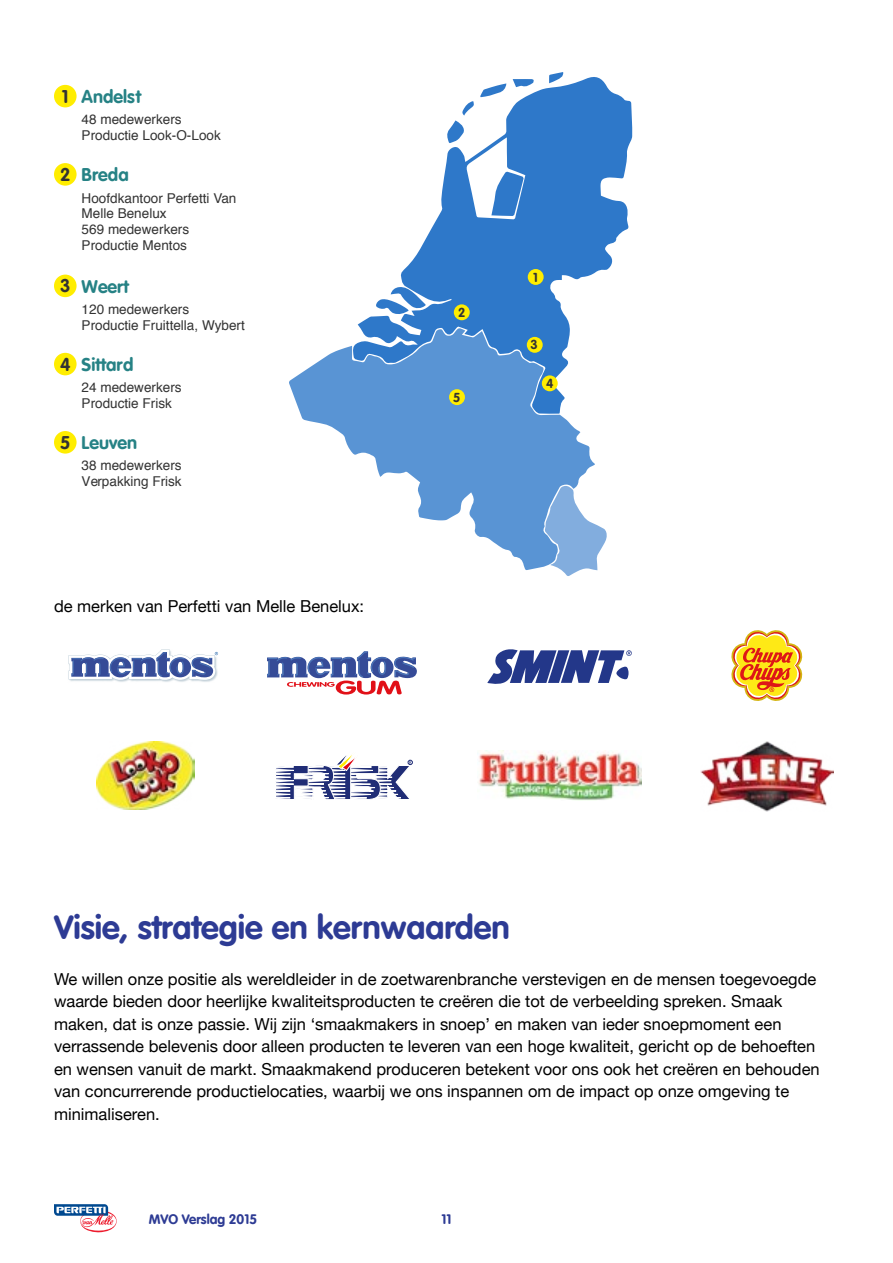
<style>
.page{position:relative;width:893px;height:1263px;background:#fff}
.page>*{position:absolute;margin:0;border:0;box-sizing:border-box;transform-origin:0 0}
.t1{font:700 33px "Vag";color:#2d3b94}
.t2{font:700 18px "Vag";color:#268285}
.t3{font:700 18px "Vag";color:#333}
.t4{font:16.5px/22.5px "Helvetica Neue";color:#000}
.t5{font:13.5px/15.8px "Helvetica";color:#333}
.t6{font:700 13.5px "Vag";color:#2d3b94}
.t7{font:13.5px "Vag";color:#2d3b94}
.t8{font:700 12.75px "Vag";color:#333}
</style>
<div class="page">
<svg style="left:54px;top:1204px;width:63px;height:28px"></svg>
<div style="left:54px;top:85px;width:23px;height:22px;background:#ffed00;border-radius:50%"></div>
<svg style="left:561px;top:524px;width:46px;height:52px"></svg>
<svg style="left:289px;top:346px;width:306px;height:224px"></svg>
<svg style="left:353px;top:77px;width:279px;height:337px"></svg>
<svg style="left:376px;top:286px;width:50px;height:29px"></svg>
<svg style="left:480px;top:83px;width:26px;height:14px"></svg>
<svg style="left:513px;top:79px;width:21px;height:8px"></svg>
<svg style="left:549px;top:72px;width:15px;height:11px"></svg>
<svg style="left:446px;top:101px;width:28px;height:42px"></svg>
<svg style="left:491px;top:172px;width:33px;height:44px"></svg>
<div style="left:528px;top:269px;width:16px;height:16px;background:#ffed00;border-radius:50%"></div>
<div style="left:454px;top:304px;width:16px;height:16px;background:#ffed00;border-radius:50%"></div>
<div style="left:542px;top:375px;width:16px;height:16px;background:#ffed00;border-radius:50%"></div>
<div style="left:449px;top:389px;width:16px;height:16px;background:#ffed00;border-radius:50%"></div>
<div style="left:527px;top:337px;width:16px;height:16px;background:#ffed00;border-radius:50%"></div>
<div style="left:54px;top:163px;width:23px;height:23px;background:#ffed00;border-radius:50%"></div>
<div style="left:54px;top:275px;width:23px;height:22px;background:#ffed00;border-radius:50%"></div>
<div style="left:54px;top:353px;width:23px;height:22px;background:#ffed00;border-radius:50%"></div>
<div style="left:54px;top:431px;width:23px;height:23px;background:#ffed00;border-radius:50%"></div>
<svg style="left:267px;top:651px;width:150px;height:44px"></svg>
<img style="left:70px;top:680px;width:143px;height:2px">
<svg style="left:68px;top:649px;width:150px;height:31px"></svg>
<svg style="left:731px;top:630px;width:72px;height:71px"></svg>
<svg style="left:487px;top:649px;width:145px;height:35px"></svg>
<img style="left:96px;top:741px;width:98px;height:68px">
<img style="left:478px;top:750px;width:163px;height:51px">
<svg style="left:276px;top:754px;width:137px;height:46px"></svg>
<img style="left:700px;top:741px;width:133px;height:70px">
<p class="t3" style="left:62px;top:86px;width:8px">1</p>
<p class="t3" style="left:60px;top:164px;width:12px">2</p>
<p class="t2" style="left:82px;top:86px;width:61px">Andelst</p>
<p class="t5" style="left:82px;top:112px;width:141px">48 medewerkers<br>Productie Look-O-Look</p>
<p class="t2" style="left:82px;top:164px;width:49px">Breda</p>
<p class="t5" style="left:82px;top:190px;width:156px">Hoofdkantoor Perfetti Van<br>Melle Benelux<br>569 medewerkers<br>Productie Mentos</p>
<p class="t3" style="left:60px;top:275px;width:12px">3</p>
<p class="t2" style="left:82px;top:276px;width:49px">Weert</p>
<p class="t5" style="left:82px;top:302px;width:165px">120 medewerkers<br>Productie Fruittella, Wybert</p>
<p class="t3" style="left:60px;top:354px;width:12px">4</p>
<p class="t2" style="left:82px;top:354px;width:53px">Sittard</p>
<p class="t5" style="left:82px;top:380px;width:101px">24 medewerkers<br>Productie Frisk</p>
<p class="t3" style="left:60px;top:432px;width:12px">5</p>
<p class="t2" style="left:82px;top:432px;width:57px">Leuven</p>
<p class="t5" style="left:82px;top:458px;width:102px">38 medewerkers<br>Verpakking Frisk</p>
<p class="t4" style="left:54px;top:596px;width:312px">de merken van Perfetti van Melle Benelux:</p>
<p class="t8" style="left:458px;top:305px;width:9px">2</p>
<p class="t8" style="left:453px;top:390px;width:9px">5</p>
<p class="t8" style="left:533px;top:270px;width:6px">1</p>
<p class="t8" style="left:530px;top:337px;width:9px">3</p>
<p class="t8" style="left:546px;top:376px;width:9px">4</p>
<h1 class="t1" style="left:54px;top:908px;width:457px">Visie, strategie en kernwaarden</h1>
<p class="t4" style="left:54px;top:968px;width:767px">We willen onze positie als wereldleider in de zoetwarenbranche verstevigen en de mensen toegevoegde waarde bieden door heerlijke kwaliteitsproducten te creëren die tot de verbeelding spreken. Smaak maken, dat is onze passie. Wij zijn ‘smaakmakers in snoep’ en maken van ieder snoepmoment een verrassende belevenis door alleen producten te leveren van een hoge kwaliteit, gericht op de behoeften en wensen vanuit de markt. Smaakmakend produceren betekent voor ons ook het creëren en behouden van concurrerende productielocaties, waarbij we ons inspannen om de impact op onze omgeving te minimaliseren.</p>
<p class="t6" style="left:149px;top:1211px;width:110px">MVO Verslag 2015</p>
<p class="t7" style="left:441px;top:1211px;width:11px">11</p>
</div>
